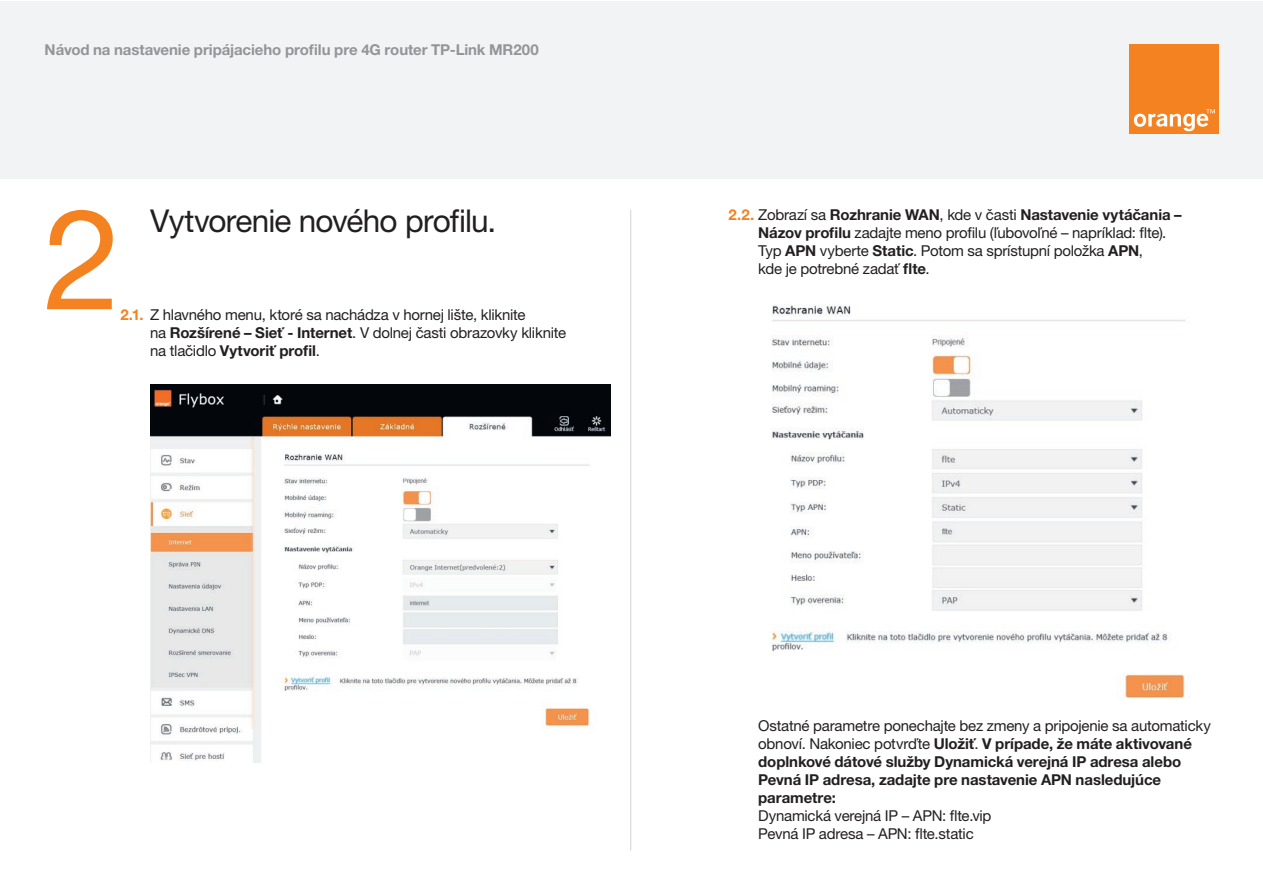
<style>
.page{position:relative;width:1263px;height:893px;background:#fff}
.page>*{position:absolute;margin:0;border:0;box-sizing:border-box;transform-origin:0 0}
.t1{font:139.95px "Helvetica Neue LT Pro";color:#f58220}
.t2{font:31.5px "Helvetica Neue LT Pro";letter-spacing:-.025em;color:#231f20}
.t3{font:15px/18px "Helvetica Neue LT Pro";letter-spacing:-.015em;color:#231f20}
.t4{font:700 15px/18px "Helvetica Neue LT Pro";letter-spacing:-.005em;color:#231f20}
.t5{font:700 15px "Helvetica Neue LT Pro";letter-spacing:-.005em;color:#939598}
.s1{font-weight:700;color:#f58220}
.s2{font-weight:700}
.s3{font-weight:400}
</style>
<div class="page">
<div style="left:1px;top:1px;width:1262px;height:178px;background:#f2f3f4"></div>
<div style="left:1129px;top:45px;width:89px;height:89px;background:#f58220"></div>
<svg style="left:1134px;top:109px;width:81px;height:22px"></svg>
<img style="left:150px;top:384px;width:460px;height:379px">
<img style="left:771px;top:304px;width:414px;height:395px">
<hr style="left:630px;top:210px;width:1px;height:640px;background:#d1d2d4">
<p class="t5" style="left:45px;top:41px;width:496px">Návod na nastavenie pripájacieho profilu pre 4G router TP-Link MR200</p>
<h2 class="t2" style="left:150px;top:202px;width:348px">Vytvorenie nového profilu.</h2>
<p class="t3" style="left:758px;top:205px;width:425px;text-indent:-30px"><span class="s1">2.2.</span> Zobrazí sa <span class="s2">Rozhranie WAN</span>, kde v časti <span class="s2">Nastavenie vytáčania – Názov profilu</span> zadajte meno profilu (ľubovoľné – napríklad: flte).<br>Typ <span class="s2">APN</span> vyberte <span class="s2">Static</span>. Potom sa sprístupní položka <span class="s2">APN</span>,<br>kde je potrebné zadať <span class="s2">flte</span>.</p>
<h1 class="t1" style="left:44px;top:176px;width:79px">2</h1>
<p class="t3" style="left:150px;top:305px;width:417px;text-indent:-30px"><span class="s1">2.1.</span> Z hlavného menu, ktoré sa nachádza v hornej lište, kliknite<br>na <span class="s2">Rozšírené – Sieť - Internet</span>. V dolnej časti obrazovky kliknite na tlačidlo <span class="s2">Vytvoriť profil</span>.</p>
<p class="t4" style="left:758px;top:716px;width:454px"><span class="s3">Ostatné parametre ponechajte bez zmeny a pripojenie sa automaticky obnoví. Nakoniec potvrďte</span> Uložiť<span class="s3">.</span> V prípade, že máte aktivované doplnkové dátové služby Dynamická verejná IP adresa alebo Pevná IP adresa, zadajte pre nastavenie APN nasledujúce parametre:</p>
<p class="t3" style="left:758px;top:806px;width:235px">Dynamická verejná IP – APN: flte.vip<br>Pevná IP adresa – APN: flte.static</p>
</div>
